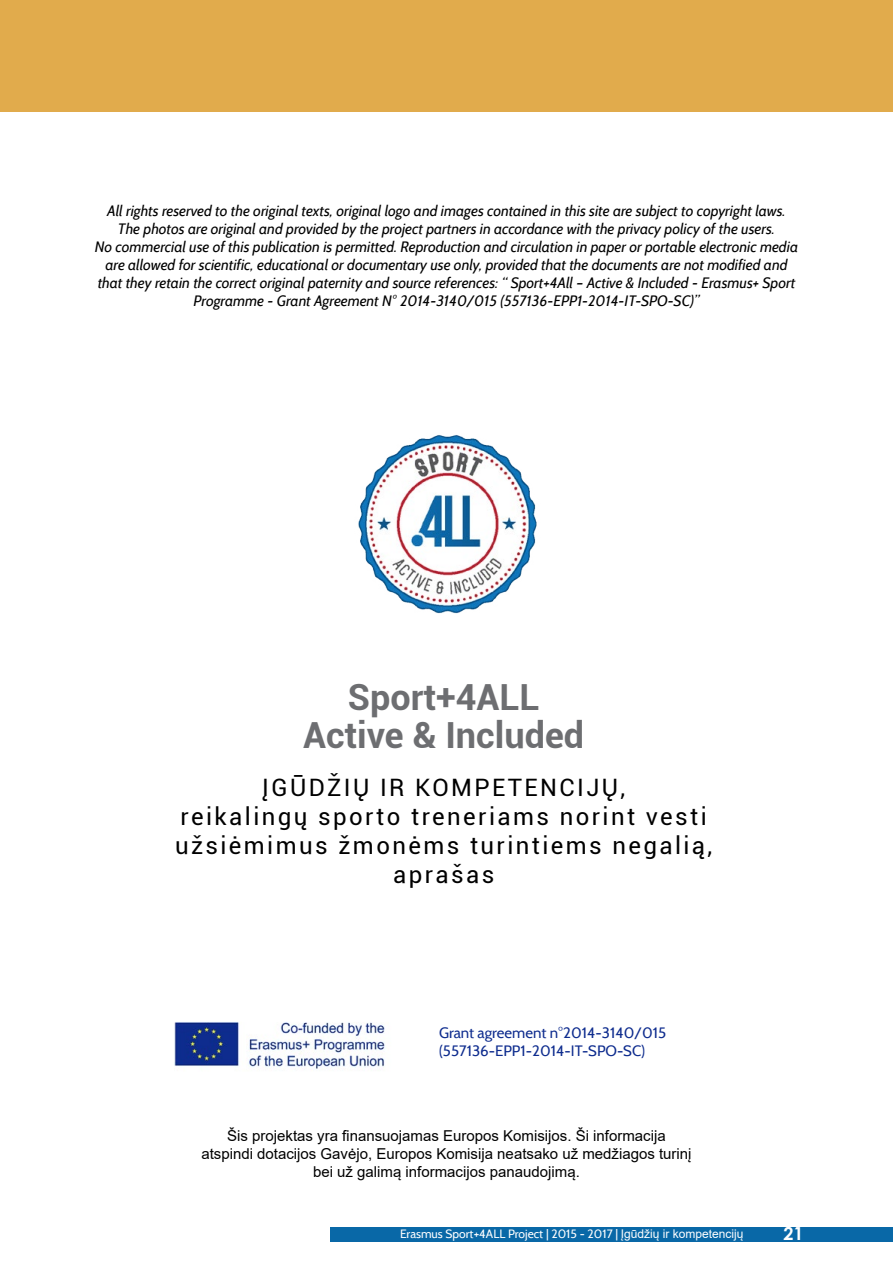
<style>
.page{position:relative;width:893px;height:1263px;background:#fff}
.page>*{position:absolute;margin:0;border:0;box-sizing:border-box;transform-origin:0 0}
.t1{font:700 36px/37.5px "Roboto";color:#6d6e71;text-align:center}
.t2{font:24px/28.8px "Roboto";letter-spacing:.1em;color:#000;text-align:center}
.t3{font:700 18px "Century Gothic";color:#fff}
.t4{font:italic 15px/18px "Cabin";color:#000;text-align:center}
.t5{font:15px/18px "Arial";color:#000;text-align:center}
.t6{font:15px/18px "Cabin";color:#0e2c8e}
.t7{font:12px "Cabin";color:#fff}
.s1{font-family:"Arial"}
</style>
<div class="page">
<div style="left:0;top:0;width:893px;height:112px;background:#e1ab4c"></div>
<div style="left:330px;top:1227px;width:563px;height:15px;background:#0968a7"></div>
<img style="left:358px;top:435px;width:179px;height:179px">
<img style="left:174px;top:1022px;width:211px;height:47px">
<p class="t4" style="left:95px;top:202px;width:705px">All rights reserved to the original texts, original logo and images contained in this site are subject to copyright laws.<br>The photos are original and provided by the project partners in accordance with the privacy policy of the users.<br>No commercial use of this publication is permitted. Reproduction and circulation in paper or portable electronic media are allowed for scientific, educational or documentary use only, provided that the documents are not modified and that they retain the correct original paternity and source references: “ Sport+4All – Active &amp; Included - Erasmus+ Sport Programme - Grant Agreement N° 2014-3140/015 (557136-EPP1-2014-IT-SPO-SC)”</p>
<h1 class="t1" style="left:303px;top:677px;width:282px">Sport+4ALL<br>Active &amp; Included</h1>
<h2 class="t2" style="left:175px;top:772px;width:539px">ĮGŪDŽIŲ IR KOMPETENCIJŲ,<br>reikalingų sporto treneriams norint vesti užsiėmimus žmonėms turintiems negalią, aprašas</h2>
<p class="t6" style="left:439px;top:1023px;width:229px">Grant agreement n°2014-3140/015 (557136-EPP1-2014-IT-SPO-SC)</p>
<p class="t5" style="left:201px;top:1127px;width:492px">Šis projektas yra finansuojamas Europos Komisijos. Ši informacija atspindi dotacijos Gavėjo, Europos Komisija neatsako už medžiagos turinį bei už galimą informacijos panaudojimą.</p>
<p class="t7" style="left:400px;top:1227px;width:345px">Erasmus Sport+4ALL Project | 2015 - 2017 | <span class="s1">Įgūdžių ir kompetencijų</span></p>
<p class="t3" style="left:783px;top:1220px;width:22px">21</p>
</div>
